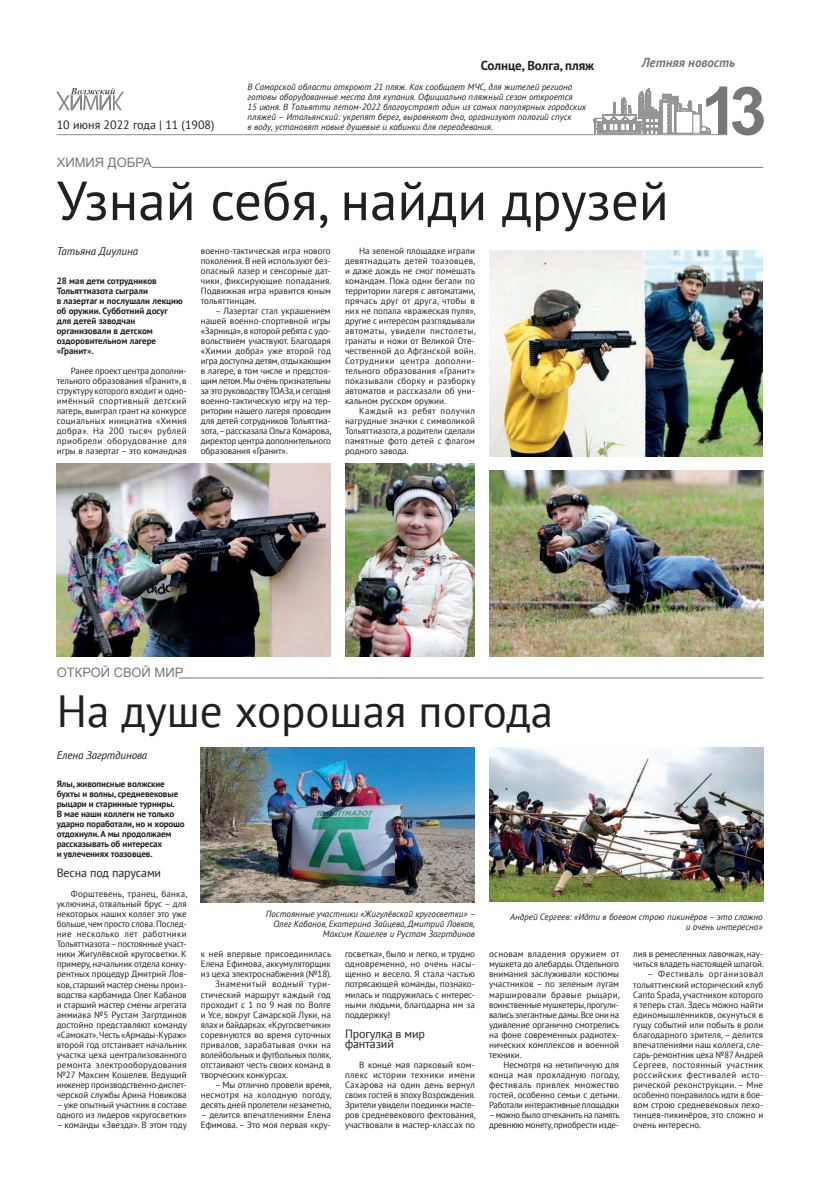
<style>
.page{position:relative;width:820px;height:1191px;background:#fff}
.page>*{position:absolute;margin:0;border:0;box-sizing:border-box;transform-origin:0 0}
.t1{font:700 67px "Arial";color:#76787a}
.t2{font:55px "PT Sans";color:#221f1f}
.t3{font:45px "PT Sans";color:#221f1f}
.t4{font:13px "Arial";color:#76787a}
.t5{font:700 13px "PT Sans";letter-spacing:-.005em;color:#221f1f}
.t6{font:italic 700 13px "PT Sans";color:#76787a}
.t7{font:12px/10px "PT Sans";letter-spacing:-.01em;color:#221f1f}
.t8{font:italic 11px "PT Sans";letter-spacing:-.01em;color:#221f1f}
.t9{font:9px/10px "PT Sans";letter-spacing:-.005em;color:#221f1f;text-align:justify}
.t10{font:italic 9px/10px "PT Sans";color:#221f1f;text-align:right}
.t11{font:700 9px/10px "PT Sans";letter-spacing:-.01em;color:#221f1f}
.t12{font:9px/10px "PT Sans";letter-spacing:-.025em;color:#221f1f}
.t13{font:9px "PT Sans";letter-spacing:.015em;color:#221f1f}
.t14{font:9px "PT Sans";letter-spacing:.035em;color:#221f1f}
</style>
<div class="page">
<svg style="left:593px;top:88px;width:117px;height:45px"></svg>
<svg style="left:56px;top:88px;width:68px;height:22px"></svg>
<hr style="left:57px;top:134px;width:669px;height:1px;background:#898b8e">
<hr style="left:152px;top:167px;width:611px;height:1px;background:#76787a">
<img style="left:489px;top:250px;width:273px;height:206px">
<img style="left:57px;top:463px;width:274px;height:193px">
<img style="left:345px;top:463px;width:130px;height:193px">
<img style="left:489px;top:471px;width:274px;height:185px">
<hr style="left:179px;top:678px;width:584px;height:1px;background:#76787a">
<img style="left:201px;top:747px;width:274px;height:155px">
<img style="left:489px;top:747px;width:274px;height:154px">
<h3 class="t7" style="left:57px;top:120px;width:159px">10 июня 2022 года | 11 (1908)</h3>
<h3 class="t5" style="left:480px;top:57px;width:115px">Солнце, Волга, пляж</h3>
<h3 class="t6" style="left:641px;top:54px;width:95px">Летняя новость</h3>
<p class="t10" style="left:247px;top:82px;width:340px;text-align:left">В Самарской области откроют 21 пляж. Как сообщает МЧС, для жителей региона готовы оборудованные места для купания. Официально пляжный сезон откроется<br>15 июня. В Тольятти летом-2022 благоустроят один из самых популярных городских пляжей – Итальянский: укрепят берег, выровняют дно, организуют пологий спуск<br>в воду, установят новые душевые и кабинки для переодевания.</p>
<h1 class="t1" style="left:700px;top:72px;width:67px">13</h1>
<h3 class="t4" style="left:57px;top:153px;width:97px">ХИМИЯ ДОБРА</h3>
<h2 class="t2" style="left:57px;top:165px;width:613px">Узнай себя, найди друзей</h2>
<p class="t8" style="left:57px;top:244px;width:83px">Татьяна Диулина</p>
<p class="t11" style="left:57px;top:275px;width:127px">28 мая дети сотрудников<br>Тольяттиазота сыграли<br>в лазертаг и послушали лекцию об оружии. Субботний досуг для детей заводчан организовали в детском оздоровительном лагере «Гранит».</p>
<p class="t9" style="left:57px;top:365px;width:131px;text-indent:14px">Ранее проект центра дополни&shy;тельного образования «Гранит», в структуру которого входит и одно&shy;имённый спортивный детский лагерь, выиграл грант на конкурсе социальных инициатив «Химия добра». На 200 тысяч рублей приобрели оборудование для игры в лазертаг – это командная</p>
<p class="t9" style="left:345px;top:245px;width:132px;text-indent:14px">На зеленой площадке играли девятнадцать детей тоазовцев, и даже дождь не смог помешать командам. Пока одни бегали по территории лагеря с автоматами, прячась друг от друга, чтобы в них не попала «вражеская пуля», другие с интересом разглядывали автоматы, увидели пистолеты, гранаты и ножи от Великой Оте&shy;чественной до Афганской войн.<br>Сотрудники центра дополни&shy;тельного образования «Гранит» показывали сборку и разборку автоматов и рассказали об уни&shy;кальном русском оружии.</p>
<p class="t9" style="left:345px;top:405px;width:131px;text-indent:14px">Каждый из ребят получил нагрудные значки с символикой Тольяттиазота, а родители сделали памятные фото детей с флагом родного завода.</p>
<p class="t9" style="left:201px;top:245px;width:132px">военно-тактическая игра нового поколения. В ней используют без&shy;опасный лазер и сенсорные дат&shy;чики, фиксирующие попадания.<br>Подвижная игра нравится юным тольяттинцам.</p>
<p class="t9" style="left:201px;top:305px;width:132px;text-indent:14px">– Лазертаг стал украшением нашей военно-спортивной игры «Зарница», в которой ребята с удо&shy;вольствием участвуют. Благодаря «Химии добра» уже второй год игра доступна детям, отдыхающим в лагере, в том числе и предстоя&shy;щим летом. Мы очень признательны за это руководству ТОАЗа, и сегодня военно-тактическую игру на тер&shy;ритории нашего лагеря проводим для детей сотрудников Тольяттиа&shy;зота,– рассказала Ольга Комарова, директор центра дополнительного образования «Гранит».</p>
<h3 class="t4" style="left:57px;top:664px;width:128px">ОТКРОЙ СВОЙ МИР</h3>
<h3 class="t3" style="left:57px;top:682px;width:498px">На душе хорошая погода</h3>
<p class="t8" style="left:57px;top:748px;width:92px">Елена Загртдинова</p>
<p class="t11" style="left:57px;top:779px;width:129px">Ялы, живописные волжские бухты и волны, средневековые рыцари и старинные турниры.<br>В мае наши коллеги не только ударно поработали, но и хорошо отдохнули. А мы продолжаем рассказывать об интересах<br>и увлечениях тоазовцев.</p>
<h3 class="t7" style="left:57px;top:868px;width:106px">Весна под парусами</h3>
<p class="t9" style="left:57px;top:889px;width:132px;text-indent:14px">Форштевень, транец, банка, уключина, отвальный брус – для некоторых наших коллег это уже больше, чем просто слова. Послед&shy;ние несколько лет работники Тольяттиазота – постоянные участ&shy;ники Жигулёвской кругосветки. К примеру, начальник отдела конку&shy;рентных процедур Дмитрий Лов&shy;ков, старший мастер смены произ&shy;водства карбамида Олег Кабанов и старший мастер смены агрегата аммиака №5 Рустам Загртдинов достойно представляют команду «Самокат». Честь «Армады-Кураж» второй год отстаивает начальник участка цеха централизованного ремонта электрооборудования №27 Максим Кошелев. Ведущий инженер производственно-диспет&shy;черской службы Арина Новикова</p>
<p class="t9" style="left:57px;top:1099px;width:131px">– уже опытный участник в составе одного из лидеров «кругосветки»</p>
<p class="t9" style="left:57px;top:1119px;width:132px">– команды «Звезда». В этом году</p>
<p class="t10" style="left:266px;top:908px;width:211px">Постоянные участники «Жигулёвской кругосветки» –<br>Олег Кабанов, Екатерина Зайцева, Дмитрий Ловков,<br>Максим Кошелев и Рустам Загртдинов</p>
<p class="t10" style="left:510px;top:911px;width:254px">Андрей Сергеев: «Идти в боевом строю пикинёров – это сложно и очень интересно»</p>
<p class="t13" style="left:201px;top:948px;width:132px">к ней впервые присоединилась</p>
<p class="t9" style="left:201px;top:959px;width:131px">Елена Ефимова, аккумуляторщик</p>
<p class="t9" style="left:201px;top:969px;width:132px">из цеха электроснабжения (№18).</p>
<p class="t14" style="left:215px;top:978px;width:117px">Знаменитый водный тури-</p>
<p class="t9" style="left:201px;top:989px;width:131px">стический маршрут каждый год</p>
<p class="t9" style="left:201px;top:999px;width:131px">проходит с 1 по 9 мая по Волге</p>
<p class="t9" style="left:201px;top:1009px;width:131px">и Усе, вокруг Самарской Луки, на</p>
<p class="t9" style="left:201px;top:1019px;width:131px">ялах и байдарках. «Кругосветчики»</p>
<p class="t9" style="left:201px;top:1029px;width:132px">соревнуются во время суточных</p>
<p class="t13" style="left:201px;top:1038px;width:131px">привалов, зарабатывая очки на</p>
<p class="t9" style="left:201px;top:1049px;width:132px">волейбольных и футбольных полях,</p>
<p class="t9" style="left:201px;top:1059px;width:131px">отстаивают честь своих команд в</p>
<p class="t9" style="left:201px;top:1069px;width:89px">творческих конкурсах.</p>
<p class="t9" style="left:201px;top:1079px;width:132px;text-indent:14px">– Мы отлично провели время, несмотря на холодную погоду, десять дней пролетели незаметно,</p>
<p class="t9" style="left:201px;top:1109px;width:131px">– делится впечатлениями Елена<br>Ефимова. – Это моя первая «кру-</p>
<p class="t9" style="left:345px;top:949px;width:131px">госветка», было и легко, и трудно одновременно, но очень насы&shy;щенно и весело. Я стала частью потрясающей команды, познако&shy;милась и подружилась с интерес&shy;ными людьми, благодарна им за поддержку!</p>
<h3 class="t7" style="left:345px;top:1028px;width:82px">Прогулка в мир фантазий</h3>
<p class="t9" style="left:345px;top:1059px;width:132px;text-indent:14px">В конце мая парковый ком&shy;плекс истории техники имени Сахарова на один день вернул своих гостей в эпоху Возрождения.<br>Зрители увидели поединки масте&shy;ров средневекового фехтования, участвовали в мастер-классах по</p>
<p class="t9" style="left:489px;top:949px;width:132px">основам владения оружием от мушкета до алебарды. Отдельного внимания заслуживали костюмы участников – по зеленым лугам маршировали бравые рыцари, воинственные мушкетеры, прогули&shy;вались элегантные дамы. Все они на удивление органично смотрелись на фоне современных радиотех&shy;нических комплексов и военной техники.</p>
<p class="t9" style="left:489px;top:1059px;width:132px;text-indent:14px">Несмотря на нетипичную для конца мая прохладную погоду, фестиваль привлек множество гостей, особенно семьи с детьми.<br>Работали интерактивные площадки</p>
<p class="t12" style="left:489px;top:1109px;width:132px">– можно было отчеканить на память древнюю монету, приобрести изде-</p>
<p class="t9" style="left:633px;top:949px;width:132px">лия в ремесленных лавочках, нау&shy;читься владеть настоящей шпагой.</p>
<p class="t9" style="left:633px;top:969px;width:131px;text-indent:14px">– Фестиваль организовал тольяттинский исторический клуб Canto Spada, участником которого я теперь стал. Здесь можно найти единомышленников, окунуться в гущу событий или побыть в роли благодарного зрителя, – делится впечатлениями наш коллега, сле&shy;сарь-ремонтник цеха №87 Андрей Сергеев, постоянный участник российских фестивалей исто&shy;рической реконструкции. – Мне особенно понравилось идти в бое&shy;вом строю средневековых пехо&shy;тинцев-пикинёров, это сложно и очень интересно.</p>
</div>
